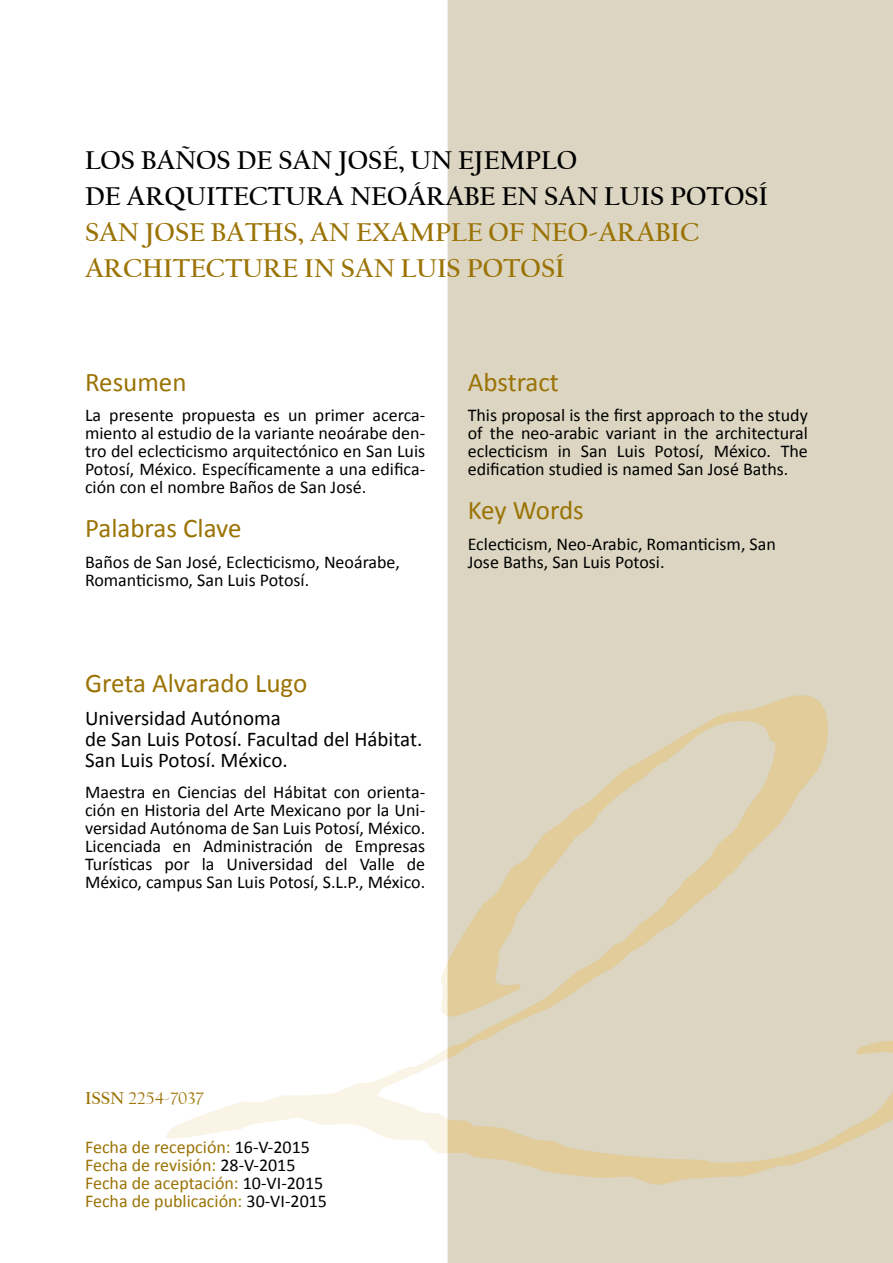
<style>
.page{position:relative;width:893px;height:1263px;background:#fff}
.page>*{position:absolute;margin:0;border:0;box-sizing:border-box;transform-origin:0 0}
.t1{font:700 27px/36px "Californian FB";color:#000}
.t2{font:700 27px/36px "Californian FB";color:#9b7305}
.t3{font:27px "Calibri";color:#9b7305}
.t4{font:21px/21px "Calibri";color:#000}
.t5{font:18px/18px "Calibri";color:#000;text-align:justify}
.t6{font:18px/18px "Calibri";color:#9b7305}
.t7{font:18px "Californian FB";color:#9b7305}
.s1{font-weight:700}
.s2{color:#000}
</style>
<div class="page">
<img style="left:166px;top:0;width:727px;height:1263px">
<h1 class="t1" style="left:85px;top:142px;width:684px">LOS BAÑOS DE SAN JOSÉ, UN EJEMPLO<br>DE ARQUITECTURA NEOÁRABE EN SAN LUIS POTOSÍ</h1>
<h1 class="t2" style="left:85px;top:214px;width:616px">SAN JOSE BATHS, AN EXAMPLE OF NEO-ARABIC<br>ARCHITECTURE IN SAN LUIS POTOSÍ</h1>
<h1 class="t3" style="left:85px;top:365px;width:103px">Resumen</h1>
<p class="t5" style="left:85px;top:405px;width:342px">La presente propuesta es un primer acerca&shy;miento al estudio de la variante neoárabe den&shy;tro del eclecticismo arquitectónico en San Luis Potosí, México. Específicamente a una edifica&shy;ción con el nombre Baños de San José.</p>
<h1 class="t3" style="left:85px;top:511px;width:158px">Palabras Clave</h1>
<p class="t5" style="left:85px;top:552px;width:317px">Baños de San José, Eclecticismo, N eoárabe,<br>Romanticismo, San Luis Potosí.</p>
<h1 class="t3" style="left:85px;top:666px;width:224px">Greta Alvarado Lugo</h1>
<p class="t4" style="left:85px;top:707px;width:339px">Universidad Autónoma<br>de San Luis Potosí. Facultad del H ábitat.<br>San Luis Potosí. México.</p>
<p class="t5" style="left:85px;top:782px;width:342px">Maestra en Ciencias del Hábitat con orienta&shy;ción en Historia del Arte Mexicano por la Uni&shy;versidad Autónoma de San Luis Potosí, México.<br>Licenciada en Administración de Empresas Turísticas por la Universidad del Valle de México, campus San Luis Potosí, S.L.P., México.</p>
<h1 class="t3" style="left:468px;top:365px;width:93px">Abstract</h1>
<p class="t5" style="left:468px;top:405px;width:342px">This proposal is the first approach to the study of the neo-arabic variant in the architectural eclecticism in San Luis Potosí, México. The edification studied is named San José Baths.</p>
<h1 class="t3" style="left:468px;top:493px;width:118px">Key Words</h1>
<p class="t5" style="left:468px;top:534px;width:310px">Eclecticism, Neo-Arabic, Romanticism, San<br>Jose Baths, San Luis Potosi.</p>
<p class="t7" style="left:85px;top:1088px;width:120px"><span class="s1">ISSN</span> 2254-7037</p>
<p class="t6" style="left:85px;top:1137px;width:244px">Fecha de recepción: <span class="s2">16-V-2015<br></span>Fecha de revisión: <span class="s2">28-V-2015<br></span>Fecha de aceptación: <span class="s2">10-VI-2015<br></span>Fecha de publicación: <span class="s2">30-VI-2015</span></p>
</div>
